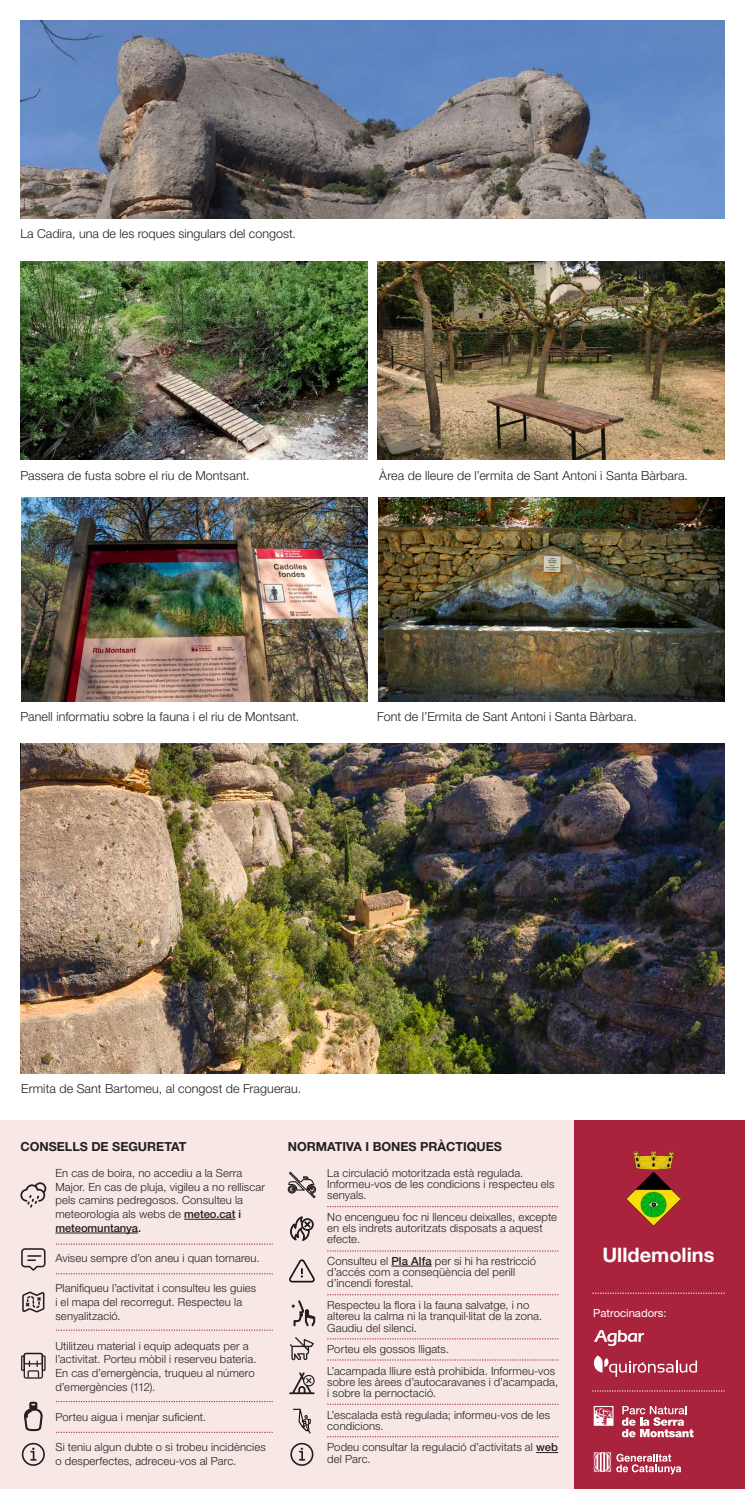
<style>
.page{position:relative;width:745px;height:1489px;background:#fff}
.page>*{position:absolute;margin:0;border:0;box-sizing:border-box;transform-origin:0 0}
.t1{font:700 20px "Helvetica Neue LT Std";color:#fff}
.t2{font:300 12.5px "Helvetica Neue LT Std";letter-spacing:.005em;color:#231f20}
.h3_consells_i_normativa{font:700 12.5px "Helvetica Neue LT Std";color:#231f20}
.t3{font:300 11.25px/11.2px "Helvetica Neue LT Std";letter-spacing:.01em;color:#231f20}
.t4{font:11.25px "Helvetica Neue LT Std";color:#fff}
.s1{font-weight:500}
</style>
<div class="page">
<img style="left:20px;top:743px;width:704px;height:330px">
<div style="left:0;top:1120px;width:744px;height:368px;background:#f7e8e6"></div>
<div style="left:573px;top:1120px;width:171px;height:368px;background:#a9233d"></div>
<svg style="left:592px;top:1292px;width:132px;height:1px"></svg>
<svg style="left:592px;top:1390px;width:132px;height:1px"></svg>
<svg style="left:594px;top:1330px;width:49px;height:15px"></svg>
<svg style="left:593px;top:1355px;width:103px;height:21px"></svg>
<img style="left:626px;top:1150px;width:53px;height:75px">
<hr style="left:391px;top:1265px;width:40px;height:1px;background:#231f20">
<svg style="left:536px;top:1452px;width:22px;height:1px"></svg>
<hr style="left:184px;top:1218px;width:51px;height:1px;background:#231f20">
<hr style="left:55px;top:1232px;width:83px;height:1px;background:#231f20">
<svg style="left:327px;top:1206px;width:230px;height:1px"></svg>
<svg style="left:327px;top:1250px;width:231px;height:1px"></svg>
<svg style="left:327px;top:1294px;width:231px;height:1px"></svg>
<svg style="left:327px;top:1338px;width:231px;height:1px"></svg>
<svg style="left:327px;top:1359px;width:231px;height:1px"></svg>
<svg style="left:56px;top:1243px;width:216px;height:1px"></svg>
<svg style="left:56px;top:1273px;width:216px;height:1px"></svg>
<svg style="left:56px;top:1329px;width:216px;height:1px"></svg>
<svg style="left:56px;top:1401px;width:216px;height:1px"></svg>
<svg style="left:20px;top:1182px;width:26px;height:25px"></svg>
<svg style="left:21px;top:1248px;width:25px;height:23px"></svg>
<svg style="left:21px;top:1352px;width:25px;height:26px"></svg>
<svg style="left:22px;top:1291px;width:22px;height:21px"></svg>
<svg style="left:24px;top:1401px;width:19px;height:29px"></svg>
<svg style="left:290px;top:1216px;width:24px;height:25px"></svg>
<svg style="left:292px;top:1300px;width:23px;height:25px"></svg>
<svg style="left:290px;top:1337px;width:24px;height:23px"></svg>
<svg style="left:56px;top:1431px;width:216px;height:1px"></svg>
<svg style="left:327px;top:1403px;width:231px;height:1px"></svg>
<svg style="left:289px;top:1372px;width:25px;height:21px"></svg>
<svg style="left:327px;top:1436px;width:231px;height:1px"></svg>
<svg style="left:287px;top:1171px;width:29px;height:28px"></svg>
<svg style="left:290px;top:1442px;width:23px;height:23px"></svg>
<svg style="left:22px;top:1442px;width:23px;height:23px"></svg>
<svg style="left:289px;top:1259px;width:26px;height:23px"></svg>
<svg style="left:293px;top:1408px;width:17px;height:25px"></svg>
<svg style="left:621px;top:1406px;width:72px;height:31px"></svg>
<svg style="left:593px;top:1406px;width:20px;height:19px"></svg>
<svg style="left:593px;top:1452px;width:17px;height:20px"></svg>
<svg style="left:616px;top:1453px;width:64px;height:21px"></svg>
<img style="left:20px;top:261px;width:347px;height:199px">
<img style="left:377px;top:261px;width:347px;height:199px">
<img style="left:21px;top:20px;width:703px;height:199px">
<img style="left:22px;top:497px;width:345px;height:205px">
<img style="left:378px;top:497px;width:346px;height:205px">
<p class="t2" style="left:20px;top:226px;width:277px">La Cadira, una de les roques singulars del congost.</p>
<p class="t2" style="left:20px;top:467px;width:231px">Passera de fusta sobre el riu de Montsant.</p>
<p class="t2" style="left:379px;top:467px;width:310px">Àrea de lleure de l’ermita de Sant Antoni i Santa Bàrbara.</p>
<p class="t2" style="left:20px;top:708px;width:280px">Panell informatiu sobre la fauna i el riu de Montsant.</p>
<p class="t2" style="left:377px;top:708px;width:261px">Font de l’Ermita de Sant Antoni i Santa Bàrbara.</p>
<p class="t2" style="left:21px;top:1080px;width:281px">Ermita de Sant Bartomeu, al congost de Fraguerau.</p>
<h3 class="h3_consells_i_normativa" style="left:20px;top:1138px;width:167px">CONSELLS DE SEGURETAT</h3>
<h3 class="h3_consells_i_normativa" style="left:287px;top:1138px;width:216px">NORMATIVA I BONES PRÀCTIQUES</h3>
<p class="t3" style="left:55px;top:1165px;width:211px;line-height:13.8px">En cas de boira, no accediu a la Serra Major. En cas de pluja, vigileu a no relliscar pels camins pedregosos. Consulteu la meteorologia als webs de <span class="s1">meteo.cat i meteomuntanya.</span></p>
<p class="t3" style="left:55px;top:1251px;width:206px">Aviseu sempre d’on aneu i quan tornareu.</p>
<p class="t3" style="left:55px;top:1280px;width:202px;line-height:13.8px">Planifiqueu l’activitat i consulteu les guies i el mapa del recorregut. Respecteu la senyalització.</p>
<p class="t3" style="left:55px;top:1338px;width:202px;line-height:13.8px">Utilitzeu material i equip adequats per a l’activitat. Porteu mòbil i reserveu bateria.<br>En cas d’emergència, truqueu al número d’emergències (112).</p>
<p class="t3" style="left:55px;top:1410px;width:152px">Porteu aigua i menjar suficient.</p>
<p class="t3" style="left:55px;top:1439px;width:212px;line-height:13.8px">Si teniu algun dubte o si trobeu incidències o desperfectes, adreceu-vos al Parc.</p>
<p class="t3" style="left:327px;top:1166px;width:228px">La circulació motoritzada està regulada.<br>Informeu-vos de les condicions i respecteu els senyals.</p>
<p class="t3" style="left:327px;top:1210px;width:231px">No encengueu foc ni llenceu deixalles, excepte en els indrets autoritzats disposats a aquest efecte.</p>
<p class="t3" style="left:327px;top:1254px;width:210px">Consulteu el <span class="s1">Pla Alfa</span> per si hi ha restricció d’accés com a conseqüència del perill d’incendi forestal.</p>
<p class="t3" style="left:327px;top:1298px;width:216px">Respecteu la flora i la fauna salvatge, i no altereu la calma ni la tranquil·litat de la zona.<br>Gaudiu del silenci.</p>
<p class="t3" style="left:327px;top:1342px;width:123px">Porteu els gossos lligats.</p>
<p class="t3" style="left:327px;top:1364px;width:232px">L’acampada lliure està prohibida. Informeu-vos sobre les àrees d’autocaravanes i d’acampada, i sobre la pernoctació.</p>
<p class="t3" style="left:327px;top:1408px;width:224px">L’escalada està regulada; informeu-vos de les condicions.</p>
<p class="t3" style="left:327px;top:1441px;width:232px">Podeu consultar la regulació d’activitats al <span class="s1">web </span>del Parc.</p>
<h1 class="t1" style="left:602px;top:1242px;width:114px">Ulldemolins</h1>
<p class="t4" style="left:593px;top:1306px;width:75px">Patrocinadors:</p>
</div>
